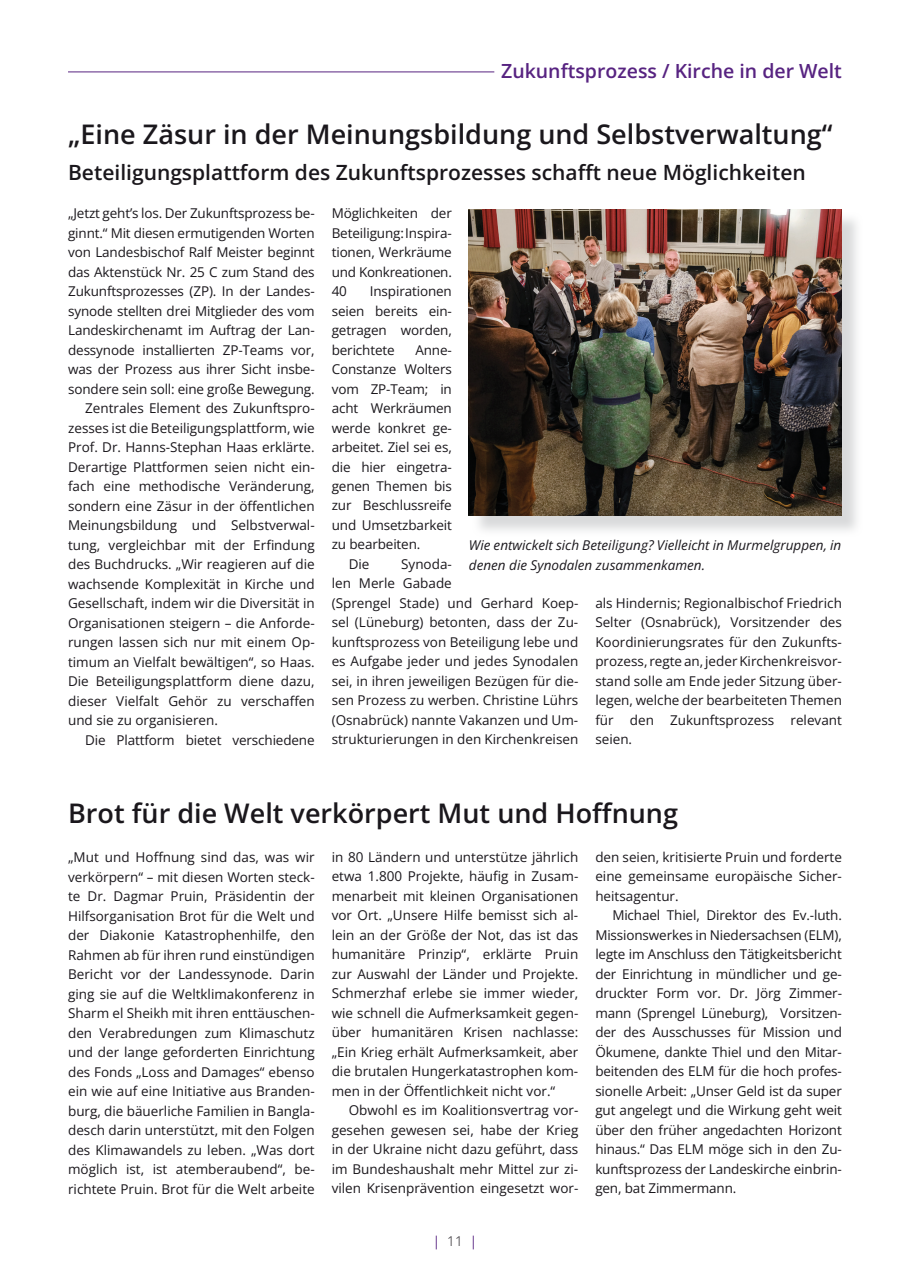
<style>
.page{position:relative;width:910px;height:1280px;background:#fff}
.page>*{position:absolute;margin:0;border:0;box-sizing:border-box;transform-origin:0 0}
.t1{font:600 27px "Open Sans";color:#1a171c}
.t2{font:600 21px "Open Sans";color:#1a171c}
.t3{font:600 19.5px "Open Sans";color:#572381}
.t4{font:13.5px/19.5px "Open Sans";color:#1a171c;text-align:justify}
.t5{font:italic 13.5px/19.5px "Open Sans";color:#1a171c}
.t6{font:13.5px "Open Sans";color:#572381}
.s1{font-weight:300;color:#1a171c}
</style>
<div class="page">
<hr style="left:68px;top:72px;width:426px;height:1px;background:#572381">
<img style="left:478px;top:212px;width:379px;height:319px">
<img style="left:469px;top:209px;width:372px;height:307px">
<h3 class="t3" style="left:501px;top:58px;width:342px">Zukunftsprozess / Kirche in der Welt</h3>
<h1 class="t1" style="left:68px;top:115px;width:766px">„Eine Zäsur in der Meinungsbildung und Selbstverwaltung“</h1>
<h2 class="t2" style="left:68px;top:158px;width:739px">Beteiligungsplattform des Zukunftsprozesses schafft neue Möglichkeiten</h2>
<p class="t4" style="left:68px;top:203px;width:248px">„Jetzt geht’s los. Der Zukunftsprozess be-</p>
<p class="t4" style="left:68px;top:223px;width:248px">ginnt.“ Mit diesen ermutigenden Worten</p>
<p class="t4" style="left:68px;top:242px;width:248px">von Landesbischof Ralf Meister beginnt</p>
<p class="t4" style="left:68px;top:262px;width:248px">das Aktenstück Nr. 25 C zum Stand des</p>
<p class="t4" style="left:68px;top:281px;width:248px">Zukunftsprozesses (ZP). In der Landes-</p>
<p class="t4" style="left:68px;top:301px;width:248px">synode stellten drei Mitglieder des vom</p>
<p class="t4" style="left:68px;top:320px;width:248px">Landeskirchenamt im Auftrag der Lan-</p>
<p class="t4" style="left:68px;top:340px;width:248px">dessynode installierten ZP-Teams vor,</p>
<p class="t4" style="left:68px;top:359px;width:248px">was der Prozess aus ihrer Sicht insbe-</p>
<p class="t4" style="left:68px;top:379px;width:248px">sondere sein soll: eine große Bewegung.</p>
<p class="t4" style="left:85px;top:398px;width:231px">Zentrales Element des Zukunftspro-</p>
<p class="t4" style="left:68px;top:418px;width:248px">zesses ist die Beteiligungsplattform, wie</p>
<p class="t4" style="left:68px;top:437px;width:248px">Prof. Dr. Hanns-Stephan Haas erklärte.</p>
<p class="t4" style="left:68px;top:457px;width:248px">Derartige Plattformen seien nicht ein-</p>
<p class="t4" style="left:68px;top:476px;width:248px">fach eine methodische Veränderung,</p>
<p class="t4" style="left:68px;top:496px;width:248px">sondern eine Zäsur in der öffentlichen</p>
<p class="t4" style="left:68px;top:515px;width:248px">Meinungsbildung und Selbstverwal-</p>
<p class="t4" style="left:68px;top:535px;width:248px">tung, vergleichbar mit der Erfindung</p>
<p class="t4" style="left:68px;top:554px;width:248px">des Buchdrucks. „Wir reagieren auf die</p>
<p class="t4" style="left:68px;top:574px;width:248px">wachsende Komplexität in Kirche und</p>
<p class="t4" style="left:68px;top:593px;width:248px">Gesellschaft, indem wir die Diversität in</p>
<p class="t4" style="left:68px;top:613px;width:248px">Organisationen steigern – die Anforde-</p>
<p class="t4" style="left:68px;top:632px;width:248px">rungen lassen sich nur mit einem Op-</p>
<p class="t4" style="left:68px;top:652px;width:248px">timum an Vielfalt bewältigen“, so Haas.</p>
<p class="t4" style="left:68px;top:671px;width:248px">Die Beteiligungsplattform diene dazu,</p>
<p class="t4" style="left:68px;top:691px;width:248px">dieser Vielfalt Gehör zu verschaffen</p>
<p class="t4" style="left:68px;top:710px;width:151px">und sie zu organisieren.</p>
<p class="t4" style="left:85px;top:730px;width:231px">Die Plattform bietet verschiedene</p>
<p class="t4" style="left:332px;top:203px;width:122px">Möglichkeiten der Beteiligung: Inspira&shy;tionen, Werkräume und Konkreationen.<br>40</p>
<p class="t4" style="left:332px;top:281px;width:122px;text-indent:38px">Inspirationen seien bereits ein&shy;getragen worden, berichtete</p>
<p class="t4" style="left:415px;top:339px;width:38px">Anne-</p>
<p class="t4" style="left:332px;top:359px;width:122px">Constanze Wolters</p>
<p class="t4" style="left:332px;top:378px;width:122px">vom ZP-Team; in</p>
<p class="t4" style="left:332px;top:398px;width:122px">acht Werkräumen</p>
<p class="t4" style="left:332px;top:417px;width:122px">werde konkret ge-</p>
<p class="t4" style="left:332px;top:437px;width:122px">arbeitet. Ziel sei es,</p>
<p class="t4" style="left:332px;top:456px;width:122px">die hier eingetra-</p>
<p class="t4" style="left:332px;top:476px;width:122px">genen Themen bis</p>
<p class="t4" style="left:332px;top:495px;width:122px">zur Beschlussreife</p>
<p class="t4" style="left:332px;top:515px;width:122px">und Umsetzbarkeit</p>
<p class="t4" style="left:332px;top:534px;width:90px">zu bearbeiten.</p>
<p class="t4" style="left:349px;top:554px;width:22px">Die</p>
<p class="t5" style="left:469px;top:535px;width:374px">Wie entwickelt sich Beteiligung? Vielleicht in Murmelgruppen, in denen die Synodalen zusammenkamen.</p>
<p class="t4" style="left:332px;top:554px;width:248px;text-align:left;text-indent:69px">Synoda-<br>len Merle Gabade<br>(Sprengel Stade) und Gerhard Koep&shy;sel (Lüneburg) betonten, dass der Zu&shy;kunftsprozess von Beteiligung lebe und es Aufgabe jeder und jedes Synodalen sei, in ihren jeweiligen Bezügen für die&shy;sen Prozess zu werben. Christine Lührs (Osnabrück) nannte Vakanzen und Um&shy;strukturierungen in den Kirchenkreisen</p>
<p class="t4" style="left:595px;top:593px;width:248px">als Hindernis; Regionalbischof Friedrich Selter (Osnabrück), Vorsitzender des Koordinierungsrates für den Zukunfts&shy;prozess, regte an, jeder Kirchenkreisvor&shy;stand solle am Ende jeder Sitzung über&shy;legen, welche der bearbeiteten Themen für den Zukunftsprozess relevant seien.</p>
<h1 class="t1" style="left:68px;top:794px;width:611px">Brot für die Welt verkörpert Mut und Hoffnung</h1>
<p class="t4" style="left:68px;top:847px;width:248px">„Mut und Hoffnung sind das, was wir verkörpern“ – mit diesen Worten steck&shy;te Dr. Dagmar Pruin, Präsidentin der Hilfsorganisation Brot für die Welt und der Diakonie Katastrophenhilfe, den Rahmen ab für ihren rund einstündigen Bericht vor der Landessynode. Darin ging sie auf die Weltklimakonferenz in Sharm el Sheikh mit ihren enttäuschen&shy;den Verabredungen zum Klimaschutz und der lange geforderten Einrichtung des Fonds „Loss and Damages“ ebenso ein wie auf eine Initiative aus Branden&shy;burg, die bäuerliche Familien in Bangla&shy;desch darin unterstützt, mit den Folgen des Klimawandels zu leben. „Was dort möglich ist, ist atemberaubend“, be&shy;richtete Pruin. Brot für die Welt arbeite</p>
<p class="t4" style="left:332px;top:847px;width:248px">in 80 Ländern und unterstütze jährlich etwa 1.800 Projekte, häufig in Zusam&shy;menarbeit mit kleinen Organisationen vor Ort. „Unsere Hilfe bemisst sich al&shy;lein an der Größe der Not, das ist das humanitäre Prinzip“, erklärte Pruin zur Auswahl der Länder und Projekte.<br>Schmerzhaf erlebe sie immer wieder, wie schnell die Aufmerksamkeit gegen&shy;über humanitären Krisen nachlasse: „Ein Krieg erhält Aufmerksamkeit, aber die brutalen Hungerkatastrophen kom&shy;men in der Öffentlichkeit nicht vor.“</p>
<p class="t4" style="left:332px;top:1100px;width:248px;text-indent:17px">Obwohl es im Koalitionsvertrag vor&shy;gesehen gewesen sei, habe der Krieg in der Ukraine nicht dazu geführt, dass im Bundeshaushalt mehr Mittel zur zi&shy;vilen Krisenprävention eingesetzt wor-</p>
<p class="t6" style="left:433px;top:1231px;width:46px">| <span class="s1">11</span> |</p>
<p class="t4" style="left:595px;top:847px;width:248px">den seien, kritisierte Pruin und forderte eine gemeinsame europäische Sicher&shy;heitsagentur.</p>
<p class="t4" style="left:595px;top:905px;width:248px;text-indent:17px">Michael Thiel, Direktor des Ev.-luth.<br>Missionswerkes in Niedersachsen (ELM), legte im Anschluss den Tätigkeitsbericht der Einrichtung in mündlicher und ge&shy;druckter Form vor. Dr. Jörg Zimmer&shy;mann (Sprengel Lüneburg), Vorsitzen&shy;der des Ausschusses für Mission und Ökumene, dankte Thiel und den Mitar&shy;beitenden des ELM für die hoch profes&shy;sionelle Arbeit: „Unser Geld ist da super gut angelegt und die Wirkung geht weit über den früher angedachten Horizont hinaus.“ Das ELM möge sich in den Zu&shy;kunftsprozess der Landeskirche einbrin&shy;gen, bat Zimmermann.</p>
</div>
